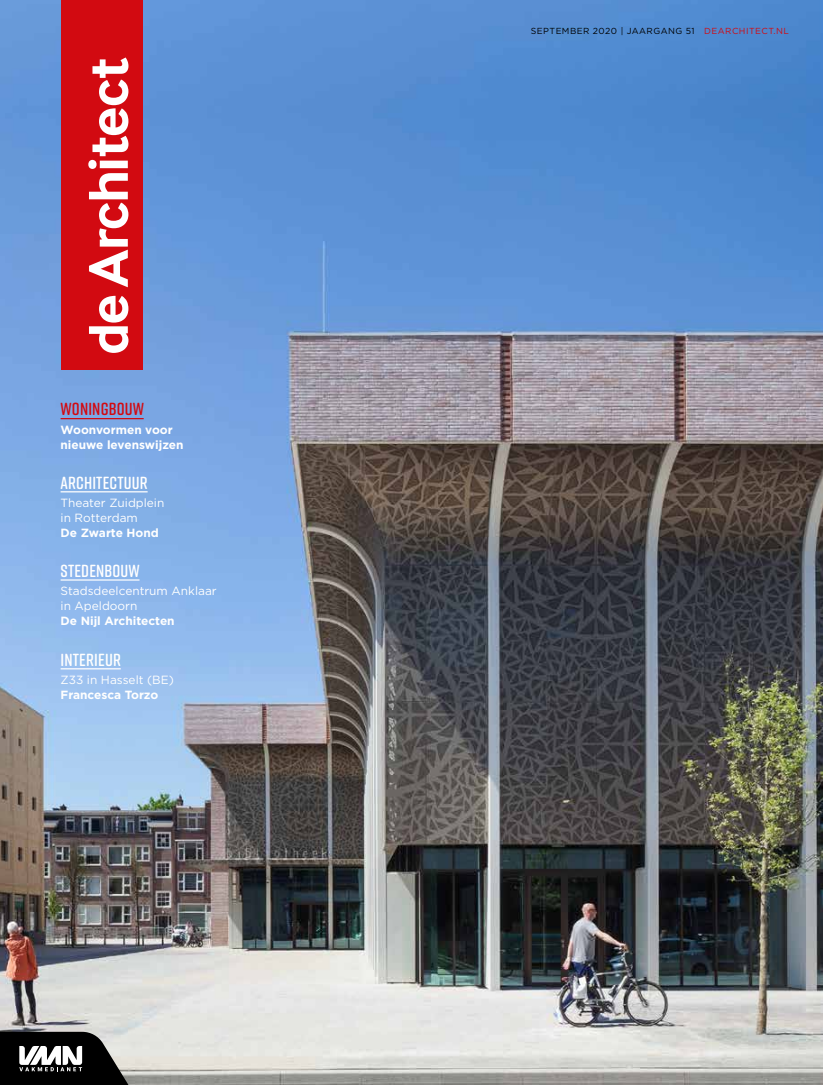
<style>
.page{position:relative;width:823px;height:1085px;background:#fff}
.page>*{position:absolute;margin:0;border:0;box-sizing:border-box;transform-origin:0 0}
.t1{font:600 17.5px "Rift Soft";letter-spacing:.01em;color:#fff}
.t2{font:600 17.5px "Rift Soft";letter-spacing:.01em;color:#d20a11}
.t3{font:11.88px/15px "Gotham";color:#fff}
.t4{font:700 11.88px/15px "Gotham";color:#fff}
.t5{font:8.75px "Gotham";letter-spacing:.05em;color:#000}
.s1{color:#d20a11}
</style>
<div class="page">
<img style="left:0;top:112px;width:822px;height:972px">
<img style="left:0;top:0;width:822px;height:112px">
<div style="left:61px;top:0;width:81px;height:369px;background:#d20a11"></div>
<svg style="left:89px;top:296px;width:39px;height:57px"></svg>
<svg style="left:88px;top:57px;width:40px;height:230px"></svg>
<hr style="left:61px;top:418px;width:83px;height:1px;background:#d20a11">
<hr style="left:61px;top:491px;width:86px;height:1px;background:#fff">
<hr style="left:61px;top:579px;width:78px;height:1px;background:#fff">
<hr style="left:61px;top:668px;width:60px;height:1px;background:#fff">
<svg style="left:0;top:1031px;width:128px;height:53px;background:#434343"></svg>
<h1 class="t2" style="left:61px;top:396px;width:85px">WONINGBOUW</h1>
<p class="t4" style="left:61px;top:422px;width:124px">Woonvormen voor nieuwe levenswijzen</p>
<h1 class="t1" style="left:61px;top:470px;width:89px">ARCHITECTUUR</h1>
<p class="t3" style="left:61px;top:495px;width:105px">Theater Zuidplein in Rotterdam</p>
<p class="t4" style="left:61px;top:525px;width:100px">De Zwarte Hond</p>
<h1 class="t1" style="left:61px;top:558px;width:81px">STEDENBOUW</h1>
<p class="t3" style="left:61px;top:583px;width:157px">Stadsdeelcentrum Anklaar in Apeldoorn</p>
<p class="t4" style="left:61px;top:613px;width:115px">De Nijl Architecten</p>
<h1 class="t1" style="left:61px;top:646px;width:62px">INTERIEUR</h1>
<p class="t3" style="left:61px;top:672px;width:115px">Z33 in Hasselt (BE)</p>
<p class="t4" style="left:61px;top:687px;width:99px">Francesca Torzo</p>
<p class="t5" style="left:530px;top:25px;width:259px">SEPTEMBER 2020 | JAARGANG 51 <span class="s1">DEARCHITECT.NL</span></p>
</div>
